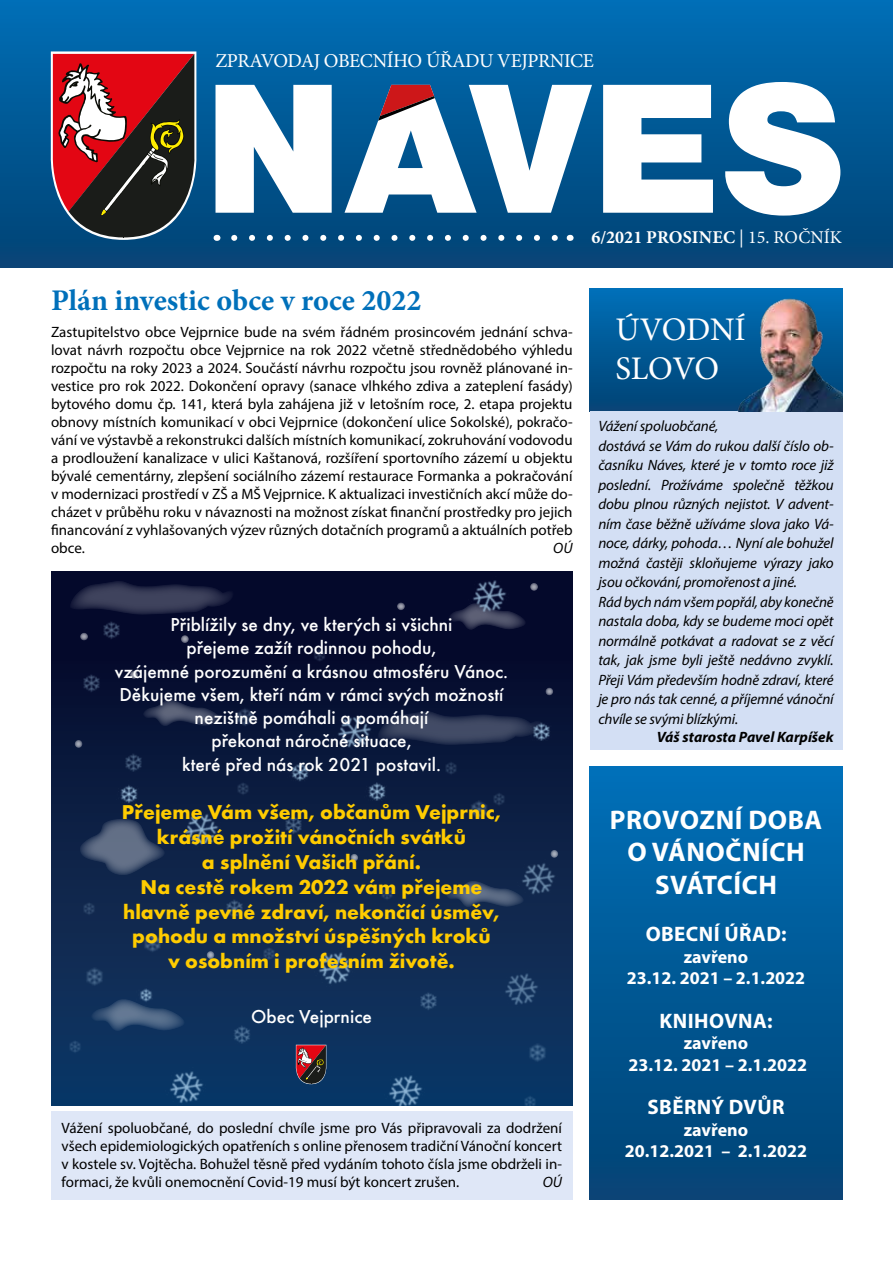
<style>
.page{position:relative;width:893px;height:1263px;background:#fff}
.page>*{position:absolute;margin:0;border:0;box-sizing:border-box;transform-origin:0 0}
.t1{font:33px/39.6px "Minion Pro";letter-spacing:-.01em;color:#fff}
.t2{font:700 30px "Minion Pro";color:#0070ba}
.t3{font:700 27px/32.4px "Myriad Pro";letter-spacing:.02em;color:#fff;text-align:center}
.t4{font:700 21px "Myriad Pro";letter-spacing:.02em;color:#fff}
.t5{font:700 20.7px/24.9px "Futura TEE";color:#fc0;text-align:center}
.t6{font:19.65px "Minion Pro";letter-spacing:-.02em;color:#fff}
.t7{font:500 19.5px/23.2px "Futura TEE";color:#fff;text-align:center}
.t8{font:700 18px/21.6px "Myriad Pro";color:#fff;text-align:center}
.t9{font:700 18px "Minion Pro";color:#fff}
.t10{font:15px/18px "Myriad Pro";color:#000;text-align:justify}
.t11{font:italic 15px/19.5px "Myriad Pro";letter-spacing:-.01em;color:#000}
.t12{font:italic 700 15px "Myriad Pro";color:#000}
.s1{font-weight:400}
</style>
<div class="page">
<div style="left:51px;top:1111px;width:522px;height:88px;background:#dfe7f7"></div>
<div style="left:590px;top:288px;width:252px;height:123px;background:linear-gradient(to bottom,#006fb8,#024374)"></div>
<div style="left:0;top:0;width:893px;height:267px;background:linear-gradient(to bottom,#006eb5,#034374)"></div>
<svg style="left:50px;top:51px;width:147px;height:189px;background:#783a40"></svg>
<svg style="left:216px;top:82px;width:624px;height:134px"></svg>
<svg style="left:378px;top:85px;width:57px;height:36px"></svg>
<svg style="left:234px;top:235px;width:327px;height:6px"></svg>
<div style="left:590px;top:411px;width:252px;height:339px;background:#d3dff4"></div>
<img style="left:715px;top:295px;width:127px;height:116px">
<div style="left:51px;top:572px;width:522px;height:534px;background:linear-gradient(to bottom,#050524,#103966)"></div>
<svg style="left:91px;top:999px;width:94px;height:32px"></svg>
<svg style="left:446px;top:881px;width:54px;height:27px"></svg>
<svg style="left:143px;top:700px;width:72px;height:27px;background:#2a3350"></svg>
<svg style="left:448px;top:603px;width:4px;height:27px"></svg>
<svg style="left:80px;top:819px;width:85px;height:56px;background:#394a68"></svg>
<svg style="left:392px;top:711px;width:119px;height:34px;background:#2e3955"></svg>
<div style="left:103px;top:732px;width:60px;height:61px;background:#08173a"></div>
<img style="left:511px;top:701px;width:60px;height:61px">
<img style="left:82px;top:615px;width:59px;height:46px">
<div style="left:62px;top:652px;width:59px;height:62px;background:#060e30"></div>
<div style="left:263px;top:802px;width:60px;height:53px;background:#0d2146"></div>
<div style="left:205px;top:878px;width:59px;height:61px;background:#11284e"></div>
<div style="left:212px;top:1004px;width:60px;height:61px;background:#0e325e"></div>
<div style="left:399px;top:970px;width:59px;height:61px;background:#102f5a"></div>
<img style="left:215px;top:686px;width:60px;height:61px">
<img style="left:449px;top:796px;width:60px;height:44px">
<img style="left:123px;top:912px;width:59px;height:62px">
<img style="left:508px;top:1022px;width:59px;height:61px">
<img style="left:65px;top:946px;width:59px;height:61px">
<div style="left:216px;top:760px;width:55px;height:57px;background:#0a1b3f"></div>
<div style="left:292px;top:627px;width:55px;height:56px;background:#04092b"></div>
<div style="left:360px;top:865px;width:55px;height:57px;background:#10274d"></div>
<div style="left:241px;top:925px;width:55px;height:56px;background:#112b53"></div>
<img style="left:258px;top:1087px;width:55px;height:19px">
<div style="left:503px;top:1074px;width:55px;height:32px;background:#073565"></div>
<div style="left:61px;top:880px;width:55px;height:56px;background:#11284e"></div>
<img style="left:118px;top:967px;width:55px;height:56px">
<div style="left:51px;top:1018px;width:51px;height:57px;background:#0d3360"></div>
<img style="left:164px;top:792px;width:76px;height:75px">
<img style="left:297px;top:931px;width:76px;height:74px">
<img style="left:367px;top:1053px;width:77px;height:53px">
<img style="left:148px;top:1050px;width:76px;height:56px">
<img style="left:316px;top:694px;width:76px;height:75px">
<img style="left:452px;top:572px;width:76px;height:61px">
<img style="left:500px;top:841px;width:73px;height:75px">
<img style="left:484px;top:952px;width:76px;height:74px">
<svg style="left:69px;top:581px;width:166px;height:34px;background:#232745"></svg>
<svg style="left:80px;top:633px;width:8px;height:8px"></svg>
<svg style="left:130px;top:671px;width:8px;height:8px"></svg>
<svg style="left:181px;top:635px;width:8px;height:8px"></svg>
<svg style="left:207px;top:951px;width:8px;height:8px"></svg>
<svg style="left:350px;top:854px;width:8px;height:8px"></svg>
<svg style="left:397px;top:602px;width:8px;height:8px"></svg>
<svg style="left:530px;top:583px;width:8px;height:8px"></svg>
<svg style="left:545px;top:687px;width:8px;height:8px"></svg>
<svg style="left:75px;top:740px;width:8px;height:8px"></svg>
<svg style="left:550px;top:850px;width:8px;height:8px"></svg>
<div style="left:347px;top:761px;width:60px;height:61px;background:#0b1c40"></div>
<div style="left:270px;top:741px;width:60px;height:61px;background:#0a1a3e"></div>
<img style="left:99px;top:763px;width:60px;height:62px">
<img style="left:424px;top:740px;width:55px;height:56px">
<img style="left:471px;top:771px;width:56px;height:56px">
<svg style="left:296px;top:1045px;width:30px;height:39px"></svg>
<div style="left:590px;top:766px;width:252px;height:433px;background:linear-gradient(to bottom,#006fb8,#024274)"></div>
<h3 class="t6" style="left:216px;top:48px;width:380px">ZPRAVODAJ OBECNÍHO ÚŘADU VEJPRNICE</h3>
<h2 class="t2" style="left:51px;top:279px;width:372px">Plán investic obce v roce 2022</h2>
<p class="t10" style="left:51px;top:322px;width:523px">Zastupitelstvo obce Vejprnice bude na svém řádném prosincovém jednání schva&shy;lovat návrh rozpočtu obce Vejprnice na rok 2022 včetně střednědobého výhledu rozpočtu na roky 2023 a 2024. Součástí návrhu rozpočtu jsou rovněž plánované in&shy;vestice pro rok 2022. Dokončení opravy (sanace vlhkého zdiva a zateplení fasády) bytového domu čp. 141, která byla zahájena již v letošním roce, 2. etapa projektu obnovy místních komunikací v obci Vejprnice (dokončení ulice Sokolské), pokračo&shy;vání ve výstavbě a rekonstrukci dalších místních komunikací, zokruhování vodovodu a prodloužení kanalizace v ulici Kaštanová, rozšíření sportovního zázemí u objektu bývalé cementárny, zlepšení sociálního zázemí restaurace Formanka a pokračování v modernizaci prostředí v ZŠ a MŠ Vejprnice. K aktualizaci investičních akcí může do&shy;cházet v průběhu roku v návaznosti na možnost získat finanční prostředky pro jejich financování z vyhlašovaných výzev různých dotačních programů a aktuálních potřeb obce.</p>
<p class="t11" style="left:553px;top:538px;width:21px">OÚ</p>
<p class="t7" style="left:115px;top:613px;width:395px">Přiblížily se dny, ve kterých si všichni<br>přejeme zažít rodinnou pohodu,<br>vzájemné porozumění a krásnou atmosféru Vánoc.<br>Děkujeme všem, kteří nám v rámci svých možností nezištně pomáhali a pomáhají<br>překonat náročné situace,<br>které před nás rok 2021 postavil.</p>
<p class="t9" style="left:591px;top:225px;width:252px">6/2021 PROSINEC <span class="s1">| 15. ROČNÍK</span></p>
<h1 class="t1" style="left:615px;top:310px;width:132px">ÚVODNÍ<br>SLOVO</h1>
<p class="t11" style="left:598px;top:416px;width:237px">Vážení spoluobčané,<br>dostává se Vám do rukou další číslo ob&shy;časníku Náves, které je v tomto roce již poslední. Prožíváme společně těžkou dobu plnou různých nejistot. V advent&shy;ním čase běžně užíváme slova jako Vá&shy;noce, dárky, pohoda… Nyní ale bohužel možná častěji skloňujeme výrazy jako jsou očkování, promořenost a jiné.<br>Rád bych nám všem popřál, aby konečně nastala doba, kdy se budeme moci opět normálně potkávat a radovat se z věcí tak, jak jsme byli ještě nedávno zvyklí.<br>Přeji Vám především hodně zdraví, které je pro nás tak cenné, a příjemné vánoční chvíle se svými blízkými.</p>
<p class="t12" style="left:657px;top:727px;width:178px">Váš starosta Pavel Karpíšek</p>
<h3 class="t5" style="left:122px;top:799px;width:381px">Přejeme Vám všem, občanům Vejprnic, krásné prožití vánočních svátků<br>a splnění Vašich přání.<br>Na cestě rokem 2022 vám přejeme hlavně pevné zdraví, nekončící úsměv, pohodu a množství úspěšných kroků<br>v osobním i profesním životě.</h3>
<h3 class="t3" style="left:610px;top:803px;width:214px">PROVOZNÍ DOBA<br>O VÁNOČNÍCH<br>SVÁTCÍCH</h3>
<h3 class="t4" style="left:646px;top:920px;width:142px">OBECNÍ ÚŘAD:</h3>
<p class="t8" style="left:627px;top:945px;width:180px">zavřeno<br>23.12. 2021 – 2.1.2022</p>
<h3 class="t4" style="left:660px;top:1007px;width:114px">KNIHOVNA:</h3>
<p class="t8" style="left:629px;top:1032px;width:180px">zavřeno<br>23.12. 2021 – 2.1.2022</p>
<h3 class="t4" style="left:647px;top:1093px;width:139px">SBĚRNÝ DVŮR</h3>
<p class="t8" style="left:625px;top:1118px;width:184px">zavřeno<br>20.12.2021 – 2.1.2022</p>
<h3 class="t7" style="left:251px;top:1005px;width:122px">Obec Vejprnice</h3>
<p class="t10" style="left:62px;top:1119px;width:502px">Vážení spoluobčané, do poslední chvíle jsme pro Vás připravovali za dodržení všech epidemiologických opatřeních s online přenosem tradiční Vánoční koncert v kostele sv. Vojtěcha. Bohužel těsně před vydáním tohoto čísla jsme obdrželi in&shy;formaci, že kvůli onemocnění Covid-19 musí být koncert zrušen.</p>
<p class="t11" style="left:543px;top:1172px;width:21px">OÚ</p>
</div>
